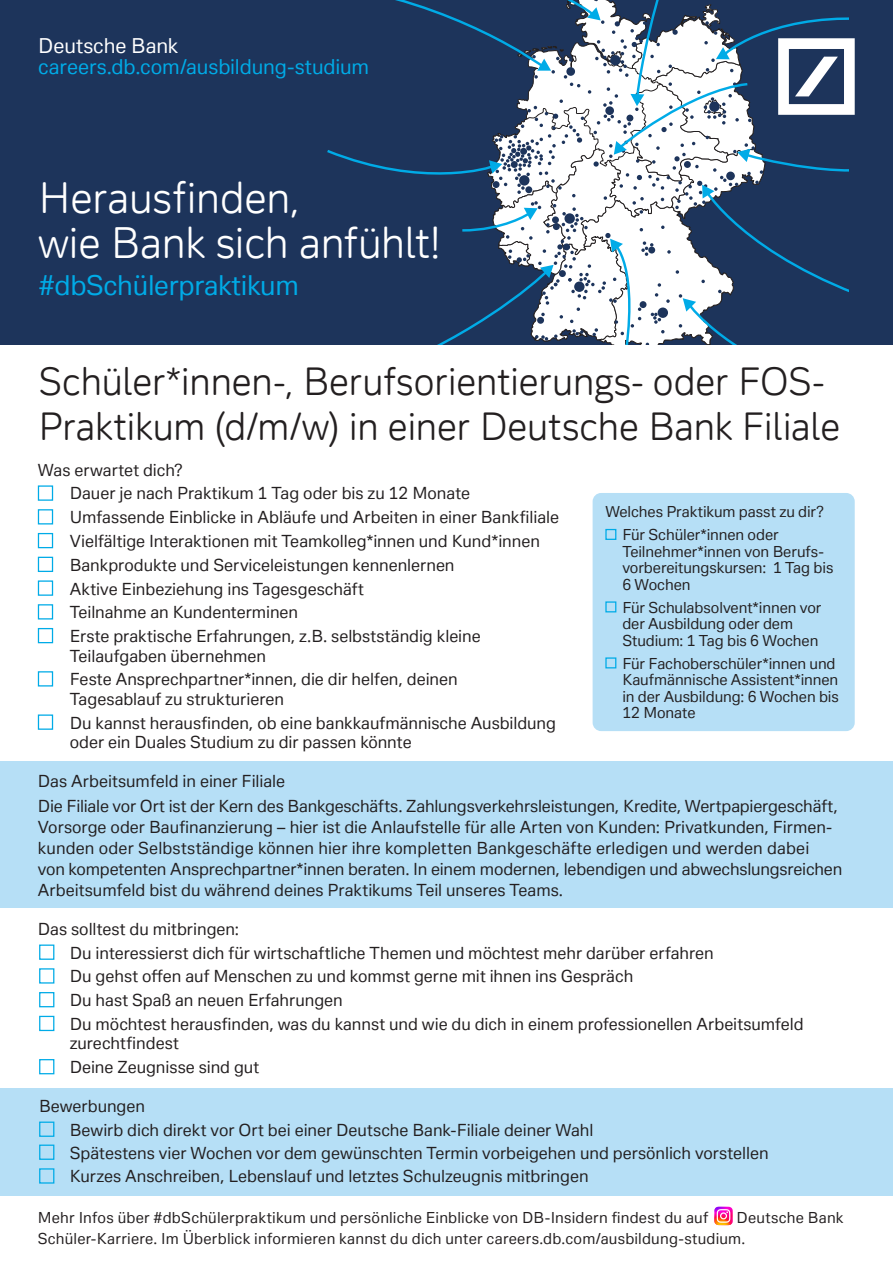
<style>
.page{position:relative;width:893px;height:1263px;background:#fff}
.page>*{position:absolute;margin:0;border:0;box-sizing:border-box;transform-origin:0 0}
.t1{font:42px/45px "Deutsche Bank Display";letter-spacing:-.025em;color:#fff}
.t2{font:37.5px/45px "Deutsche Bank Display";letter-spacing:-.02em;color:#231f20}
.t3{font:27px "Deutsche Bank Text";letter-spacing:-.01em;color:#00abe7}
.t4{font:20.25px "Deutsche Bank Text";letter-spacing:-.005em;color:#00abe7}
.t5{font:20.25px "Deutsche Bank Text";letter-spacing:-.005em;color:#fff}
.t6{font:16.5px/23.7px "Deutsche Bank Text";color:#231f20}
.t7{font:15px/16.5px "Deutsche Bank Text";color:#231f20}
</style>
<div class="page">
<div style="left:0;top:0;width:893px;height:344px;background:#1d345b"></div>
<div style="left:0;top:761px;width:893px;height:147px;background:#b6dff6"></div>
<div style="left:0;top:1088px;width:893px;height:107px;background:#b6dff6"></div>
<svg style="left:327px;top:0;width:528px;height:344px"></svg>
<div style="left:38px;top:485px;width:15px;height:16px;border:1px solid #00abe7"></div>
<div style="left:38px;top:509px;width:15px;height:15px;border:1px solid #00abe7"></div>
<div style="left:38px;top:533px;width:15px;height:15px;border:1px solid #00abe7"></div>
<div style="left:38px;top:557px;width:15px;height:15px;border:1px solid #00abe7"></div>
<div style="left:38px;top:580px;width:15px;height:16px;border:1px solid #00abe7"></div>
<div style="left:38px;top:604px;width:15px;height:15px;border:1px solid #00abe7"></div>
<div style="left:38px;top:628px;width:15px;height:15px;border:1px solid #00abe7"></div>
<div style="left:38px;top:671px;width:15px;height:15px;border:1px solid #00abe7"></div>
<div style="left:38px;top:714px;width:15px;height:16px;border:1px solid #00abe7"></div>
<div style="left:39px;top:944px;width:15px;height:16px;border:1px solid #00abe7"></div>
<div style="left:39px;top:968px;width:15px;height:15px;border:1px solid #00abe7"></div>
<div style="left:39px;top:992px;width:15px;height:15px;border:1px solid #00abe7"></div>
<div style="left:39px;top:1016px;width:15px;height:15px;border:1px solid #00abe7"></div>
<div style="left:39px;top:1059px;width:15px;height:15px;border:1px solid #00abe7"></div>
<div style="left:39px;top:1121px;width:15px;height:16px;border:1px solid #00abe7"></div>
<div style="left:39px;top:1144px;width:15px;height:16px;border:1px solid #00abe7"></div>
<div style="left:39px;top:1168px;width:15px;height:15px;border:1px solid #00abe7"></div>
<svg style="left:714px;top:1207px;width:19px;height:18px"></svg>
<div style="left:593px;top:493px;width:262px;height:238px;background:#b6dff6;border-radius:9px"></div>
<div style="left:605px;top:529px;width:11px;height:11px;border:1px solid #00abe7"></div>
<div style="left:605px;top:601px;width:11px;height:11px;border:1px solid #00abe7"></div>
<div style="left:605px;top:657px;width:11px;height:11px;border:1px solid #00abe7"></div>
<p class="t5" style="left:38px;top:33px;width:142px">Deutsche Bank</p>
<p class="t4" style="left:38px;top:53px;width:332px">careers.db.com/ausbildung-studium</p>
<h1 class="t1" style="left:38px;top:174px;width:404px">Herausfinden,<br>wie Bank sich anfühlt!</h1>
<h3 class="t3" style="left:39px;top:268px;width:262px">#dbSchülerpraktikum</h3>
<h2 class="t2" style="left:38px;top:359px;width:804px">Schüler*innen-, Berufsorientierungs- oder FOS-<br>Praktikum (d/m/w) in einer Deutsche Bank Filiale</h2>
<p class="t6" style="left:70px;top:458px;width:491px;text-indent:-32px">Was erwartet dich?<br>Dauer je nach Praktikum 1 Tag oder bis zu 12 Monate Umfassende Einblicke in Abläufe und Arbeiten in einer Bankfiliale Vielfältige Interaktionen mit Teamkolleg*innen und Kund*innen Bankprodukte und Serviceleistungen kennenlernen<br>Aktive Einbeziehung ins Tagesgeschäft<br>Teilnahme an Kundenterminen<br>Erste praktische Erfahrungen, z.B. selbstständig kleine</p>
<p class="t6" style="left:70px;top:643px;width:389px">Teilaufgaben übernehmen<br>Feste Ansprechpartner*innen, die dir helfen, deinen</p>
<p class="t6" style="left:70px;top:687px;width:488px">Tagesablauf zu strukturieren<br>Du kannst herausfinden, ob eine bankkaufmännische Ausbildung</p>
<p class="t6" style="left:70px;top:730px;width:343px">oder ein Duales Studium zu dir passen könnte</p>
<p class="t6" style="left:38px;top:768px;width:801px;line-height:25.2px">Das Arbeitsumfeld in einer Filiale<br>Die Filiale vor Ort ist der Kern des Bankgeschäfts. Zahlungsverkehrsleistungen, Kredite, Wertpapiergeschäft,</p>
<p class="t6" style="left:38px;top:816px;width:806px;line-height:21px">Vorsorge oder Baufinanzierung – hier ist die Anlaufstelle für alle Arten von Kunden: Privatkunden, Firmen&shy;kunden oder Selbstständige können hier ihre kompletten Bankgeschäfte erledigen und werden dabei<br>von kompetenten Ansprechpartner*innen beraten. In einem modernen, lebendigen und abwechslungsreichen Arbeitsumfeld bist du während deines Praktikums Teil unseres Teams.</p>
<p class="t6" style="left:70px;top:917px;width:735px;text-indent:-32px">Das solltest du mitbringen:<br>Du interessierst dich für wirtschaftliche Themen und möchtest mehr darüber erfahren<br>Du gehst offen auf Menschen zu und kommst gerne mit ihnen ins Gespräch<br>Du hast Spaß an neuen Erfahrungen<br>Du möchtest herausfinden, was du kannst und wie du dich in einem professionellen Arbeitsumfeld</p>
<p class="t6" style="left:70px;top:1031px;width:191px">zurechtfindest<br>Deine Zeugnisse sind gut</p>
<p class="t6" style="left:70px;top:1094px;width:700px;text-indent:-31px">Bewerbungen<br>Bewirb dich direkt vor Ort bei einer Deutsche Bank-Filiale deiner Wahl<br>Spätestens vier Wochen vor dem gewünschten Termin vorbeigehen und persönlich vorstellen Kurzes Anschreiben, Lebenslauf und letztes Schulzeugnis mitbringen</p>
<p class="t7" style="left:38px;top:1209px;width:672px">Mehr Infos über #dbSchülerpraktikum und persönliche Einblicke von DB-Insidern findest du auf</p>
<p class="t7" style="left:622px;top:500px;width:203px;line-height:23px;text-indent:-17px">Welches Praktikum passt zu dir?<br>Für Schüler*innen oder</p>
<p class="t7" style="left:622px;top:543px;width:212px">Teilnehmer*innen von Berufs&shy;vorbereitungskursen: 1 Tag bis<br>6 Wochen</p>
<p class="t7" style="left:622px;top:599px;width:201px">Für Schulabsolvent*innen vor der Ausbildung oder dem<br>Studium: 1 Tag bis 6 Wochen</p>
<p class="t7" style="left:622px;top:655px;width:218px">Für Fachoberschüler*innen und<br>Kaufmännische Assistent*innen in der Ausbildung: 6 Wochen bis<br>12 Monate</p>
<p class="t7" style="left:38px;top:1206px;width:807px;line-height:21px;text-indent:699px">Deutsche Bank<br>Schüler-Karriere. Im Überblick informieren kannst du dich unter careers.db.com/ausbildung-studium.</p>
</div>
